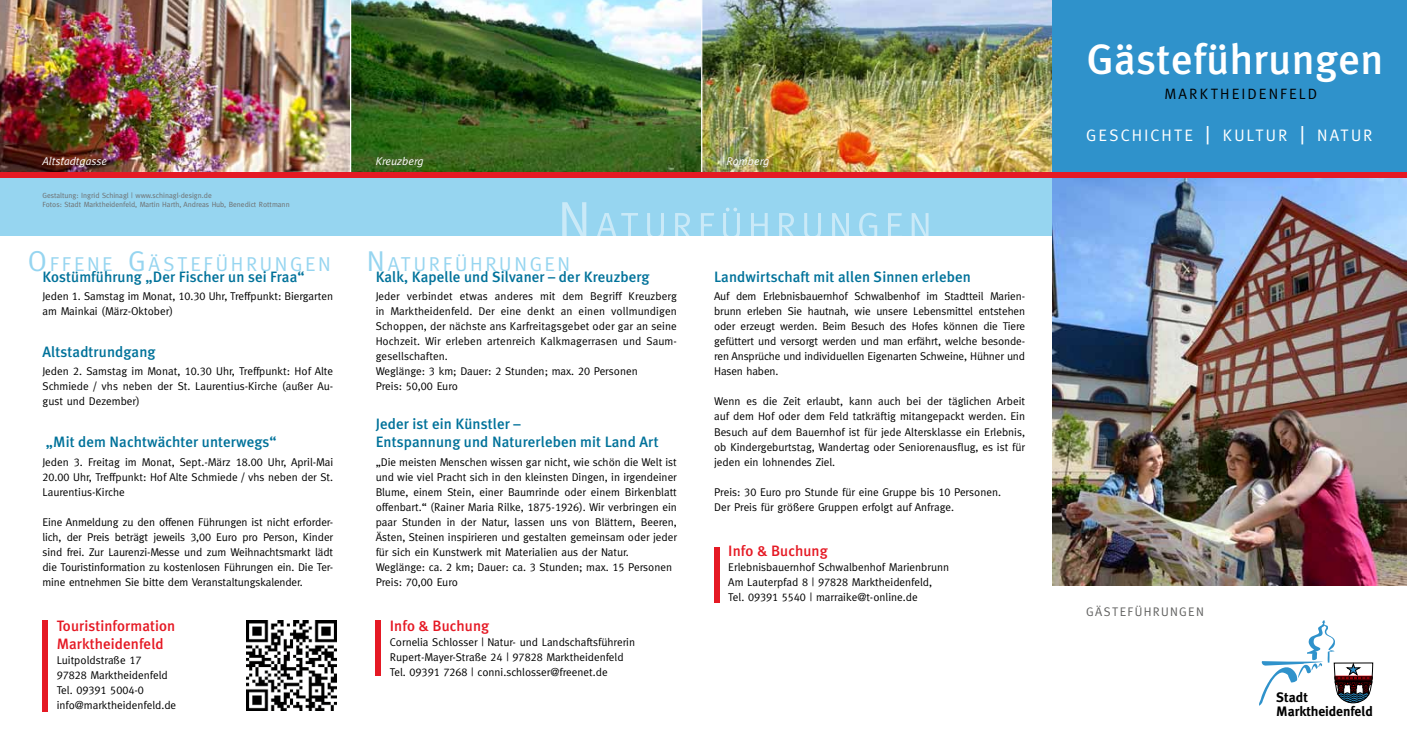
<style>
.page{position:relative;width:1407px;height:745px;background:#fff}
.page>*{position:absolute;margin:0;border:0;box-sizing:border-box;transform-origin:0 0}
.t1{font:500 42.5px "Meta Plus";letter-spacing:.01em;color:#fff}
.t2{font:20.12px "Meta Caps";letter-spacing:.135em;color:#96d5f0}
.t3{font:16.62px "Meta Caps";letter-spacing:.125em;color:#fff}
.t4{font:500 15px/17.5px "Meta Plus";letter-spacing:.005em;color:#00729a}
.t5{font:500 15px/18px "Meta Plus";letter-spacing:.005em;color:#e51924}
.t6{font:15px "Meta";color:#000}
.t7{font:700 13.75px/13.9px "Meta Plus";letter-spacing:-.01em;color:#000}
.t8{font:12.5px "Meta";color:#626261}
.t9{font:11.25px/15px "Meta";color:#000}
.t10{font:italic 11.25px "Meta Plus Normal";color:#fff}
.t11{font:11.25px "Meta Caps";color:#000}
.t12{font:7.5px/9px "Meta";color:#6e6e6e}
.s1{font-size:28.75px}
.s2{font-family:"Meta Caps"}
.s3{font-family:"Meta"}
.s4{font-size:23.75px}
</style>
<div class="page">
<div style="left:0;top:0;width:1407px;height:173px;background:#2f92cb"></div>
<div style="left:0;top:175px;width:1054px;height:60px;background:#96d5f0"></div>
<img style="left:0;top:0;width:701px;height:172px">
<img style="left:1052px;top:177px;width:355px;height:408px">
<svg style="left:1259px;top:620px;width:114px;height:85px"></svg>
<hr style="left:1335px;top:681px;width:36px;height:1px;background:#000">
<img style="left:702px;top:0;width:350px;height:172px">
<svg style="left:562px;top:202px;width:366px;height:34px"></svg>
<div style="left:714px;top:547px;width:5px;height:55px;background:#e51924"></div>
<div style="left:376px;top:620px;width:5px;height:55px;background:#e51924"></div>
<div style="left:43px;top:619px;width:5px;height:91px;background:#e51924"></div>
<hr style="left:350px;top:0;width:1px;height:174px;background:#fff">
<hr style="left:701px;top:0;width:1px;height:174px;background:#fff">
<div style="left:0;top:172px;width:1407px;height:5px;background:#e51924"></div>
<img style="left:246px;top:620px;width:90px;height:90px">
<p class="t10" style="left:43px;top:155px;width:66px">Altstadtgasse</p>
<p class="t10" style="left:376px;top:155px;width:50px">Kreuzberg</p>
<p class="t12" style="left:43px;top:191px;width:249px">Gestaltung: Ingrid Schinagl | www.schinagl-design.de<br>Fotos: Stadt Marktheidenfeld, Martin Harth, Andreas Hub, Benedict Rottmann</p>
<h2 class="t2" style="left:28px;top:252px;width:304px"><span class="s1">O</span>FFENE <span class="s1">G</span>ÄSTEFÜHRUNGEN</h2>
<h3 class="t4" style="left:43px;top:267px;width:264px">Kostümführung „Der Fischer un sei Fraa“</h3>
<p class="t9" style="left:43px;top:288px;width:292px">Jeden <span class="s2">1</span>. Samstag im Monat, <span class="s2">10.30</span> Uhr, Treffpunkt: Biergarten am Mainkai (März-Oktober)</p>
<h3 class="t4" style="left:43px;top:342px;width:115px">Altstadtrundgang</h3>
<p class="t9" style="left:43px;top:363px;width:292px;text-align:justify">Jeden <span class="s2">2</span>. Samstag im Monat, <span class="s2">10.30</span> Uhr, Treffpunkt: Hof Alte Schmiede / vhs neben der St. Laurentius-Kirche (außer Au&shy;gust und Dezember)</p>
<h3 class="t4" style="left:46px;top:432px;width:232px">„Mit dem Nachtwächter unterwegs“</h3>
<p class="t9" style="left:43px;top:453px;width:292px;text-align:justify">Jeden <span class="s2">3.</span> Freitag im Monat, Sept.-März <span class="s2">18.00</span> Uhr, April-Mai <span class="s2">20.00</span> Uhr, Treffpunkt: Hof Alte Schmiede / vhs neben der St.<br>Laurentius-Kirche</p>
<p class="t9" style="left:43px;top:513px;width:292px;text-align:justify">Eine Anmeldung zu den offenen Führungen ist nicht erforder&shy;lich, der Preis beträgt jeweils <span class="s2">3,00</span> Euro pro Person, Kinder sind frei. Zur Laurenzi-Messe und zum Weihnachtsmarkt lädt die Touristinformation zu kostenlosen Führungen ein. Die Ter&shy;mine entnehmen Sie bitte dem Veranstaltungskalender.</p>
<h3 class="t5" style="left:57px;top:616px;width:120px">Touristinformation<br>Marktheidenfeld</h3>
<p class="t9" style="left:57px;top:651px;width:112px">Luitpoldstraße <span class="s2">17<br>97828</span> Marktheidenfeld</p>
<p class="t11" style="left:57px;top:683px;width:89px"><span class="s3">Tel.</span> 09391 5004-0</p>
<p class="t9" style="left:57px;top:696px;width:121px">info@marktheidenfeld.de</p>
<h2 class="t2" style="left:367px;top:252px;width:205px"><span class="s1">N</span>ATURFÜHRUNGEN</h2>
<h3 class="t4" style="left:376px;top:267px;width:275px">Kalk, Kapelle und Silvaner – der Kreuzberg</h3>
<p class="t9" style="left:376px;top:288px;width:303px">Jeder verbindet etwas anderes mit dem Begriff Kreuzberg in Marktheidenfeld. Der eine denkt an einen vollmundigen Schoppen, der nächste ans Karfreitagsgebet oder gar an seine Hochzeit. Wir erleben artenreich Kalkmagerrasen und Saum&shy;gesellschaften.<br>Weglänge: <span class="s2">3</span> km; Dauer: <span class="s2">2</span> Stunden; max. <span class="s2">20</span> Personen<br>Preis: <span class="s2">50,00</span> Euro</p>
<h3 class="t4" style="left:376px;top:415px;width:285px">Jeder ist ein Künstler –<br>Entspannung und Naturerleben mit Land Art</h3>
<p class="t9" style="left:376px;top:453px;width:303px">„Die meisten Menschen wissen gar nicht, wie schön die Welt ist und wie viel Pracht sich in den kleinsten Dingen, in irgendeiner Blume, einem Stein, einer Baumrinde oder einem Birkenblatt offenbart.“ (Rainer Maria Rilke, <span class="s2">1875-1926</span>). Wir verbringen ein paar Stunden in der Natur, lassen uns von Blättern, Beeren, Ästen, Steinen inspirieren und gestalten gemeinsam oder jeder für sich ein Kunstwerk mit Materialien aus der Natur.<br>Weglänge: ca. <span class="s2">2</span> km; Dauer: ca. <span class="s2">3</span> Stunden; max. <span class="s2">15</span> Personen Preis: <span class="s2">70,00</span> Euro</p>
<h3 class="t5" style="left:390px;top:616px;width:101px">Info &amp; Buchung</h3>
<p class="t9" style="left:390px;top:633px;width:247px">Cornelia Schlosser | Natur- und Landschaftsführerin<br>Rupert-Mayer-Straße <span class="s2">24</span> | <span class="s2">97828</span> Marktheidenfeld<br>Tel. <span class="s2">09391 7268</span> | conni.schlosser@freenet.de</p>
<p class="t10" style="left:726px;top:155px;width:44px">Romberg</p>
<h3 class="t4" style="left:714px;top:267px;width:258px">Landwirtschaft mit allen Sinnen erleben</h3>
<p class="t9" style="left:714px;top:288px;width:312px;text-align:justify">Auf dem Erlebnisbauernhof Schwalbenhof im Stadtteil Marien&shy;brunn erleben Sie hautnah, wie unsere Lebensmittel entstehen oder erzeugt werden. Beim Besuch des Hofes können die Tiere gefüttert und versorgt werden und man erfährt, welche besonde&shy;ren Ansprüche und individuellen Eigenarten Schweine, H ühner und Hasen haben.</p>
<p class="t9" style="left:714px;top:393px;width:312px;text-align:justify">Wenn es die Zeit erlaubt, kann auch bei der täglichen Arbeit auf dem Hof oder dem Feld tatkräftig mitangepackt werden. Ein Besuch auf dem Bauernhof ist für jede Altersklasse ein Erlebnis, ob Kindergeburtstag, Wandertag oder Seniorenausflug, es ist für jeden ein lohnendes Ziel.</p>
<p class="t9" style="left:714px;top:483px;width:288px">Preis: <span class="s2">30</span> Euro pro Stunde für eine Gruppe bis <span class="s2">10</span> Personen.<br>Der Preis für größere Gruppen erfolgt auf Anfrage.</p>
<h3 class="t5" style="left:728px;top:541px;width:101px">Info &amp; Buchung</h3>
<p class="t9" style="left:728px;top:558px;width:222px">Erlebnisbauernhof Schwalbenhof Marienbrunn<br>Am Lauterpfad 8 | <span class="s2">97828</span> Marktheidenfeld,<br>Tel. <span class="s2">09391 5540</span> | marraike@t-online.de</p>
<h1 class="t1" style="left:1087px;top:35px;width:298px">Gästeführungen</h1>
<h3 class="t6" style="left:1164px;top:85px;width:105px"><span class="s2">MARKT</span>HE IDENFE</h3>
<h3 class="t6" style="left:1299px;top:85px;width:20px">LD</h3>
<h3 class="t3" style="left:1086px;top:126px;width:288px">GESCHICHTE <span class="s4">|</span> KULTUR <span class="s4">|</span> NATUR</h3>
<p class="t8" style="left:1086px;top:603px;width:119px">Gästeführungen</p>
<p class="t7" style="left:1276px;top:689px;width:98px">Stadt<br>Marktheidenfeld</p>
</div>
